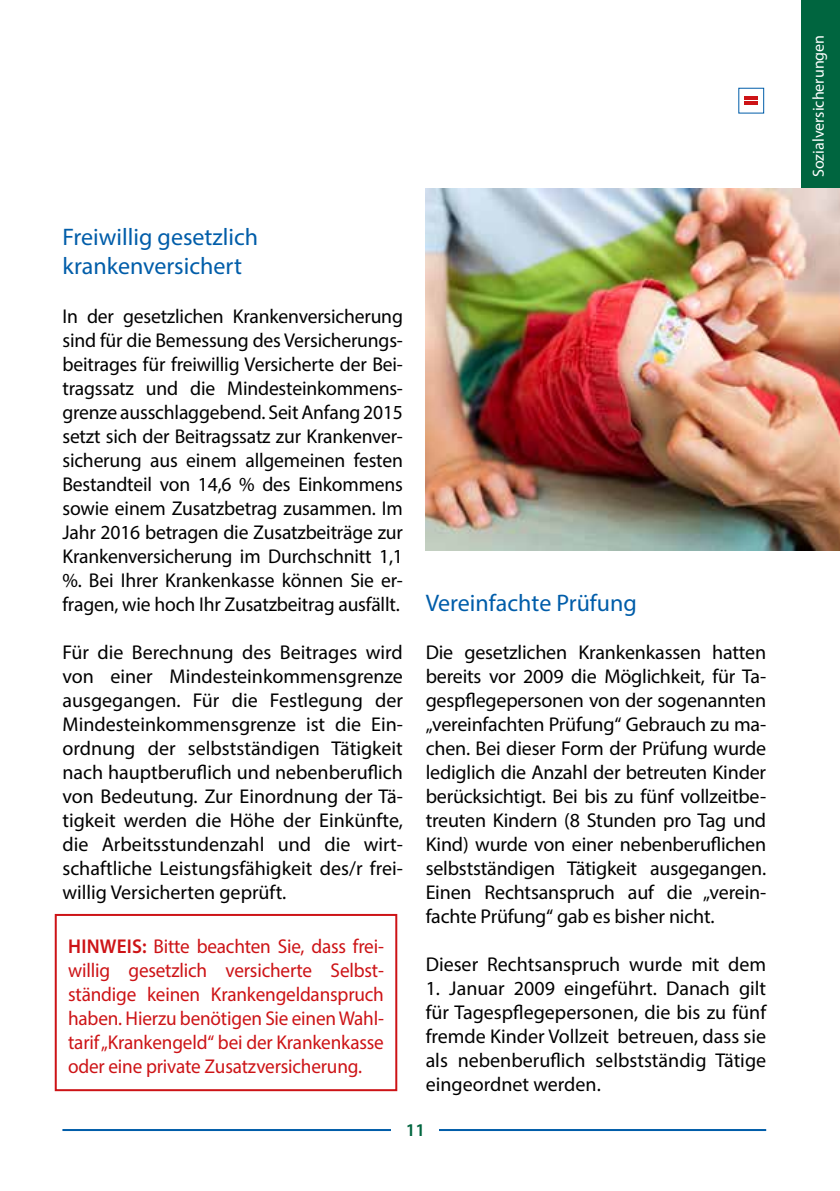
<style>
.page{position:relative;width:840px;height:1191px;background:#fff}
.page>*{position:absolute;margin:0;border:0;box-sizing:border-box;transform-origin:0 0}
.t1{font:24px/28.8px "Myriad Pro";color:#005da9}
.t2{font:20px/24px "Myriad Pro";color:#000;text-align:justify}
.t3{font:20px/24px "Myriad Pro";letter-spacing:-.01em;color:#cd1316;text-align:justify;scale:.96 1}
.t4{font:600 18px "Myriad Pro";color:#00653f}
.t5{font:16px "Myriad Pro";color:#fff}
.s1{font-weight:600}
</style>
<div class="page">
<hr style="left:62px;top:1129px;width:703px;height:2px;background:#005da9">
<div style="left:391px;top:1122px;width:48px;height:35px;background:#fff"></div>
<hr style="left:744px;top:96px;width:13px;height:4px;background:#cd1316">
<svg style="left:744px;top:102px;width:13px;height:3px"></svg>
<div style="left:801px;top:0;width:38px;height:189px;background:#00653f"></div>
<img style="left:425px;top:189px;width:414px;height:361px">
<div style="left:55px;top:914px;width:342px;height:177px;border:2px solid #cd1316"></div>
<p class="t1" style="left:62px;top:222px;width:197px">Freiwillig gesetzlich krankenversichert</p>
<p class="t2" style="left:62px;top:304px;width:342px">In der gesetzlichen Krankenversicherung sind für die Bemessung des Versicherungs&shy;beitrages für freiwillig Versicherte der Bei&shy;tragssatz und die Mindesteinkommens&shy;grenze ausschlaggebend. Seit Anfang 2015 setzt sich der Beitragssatz zur Krankenver&shy;sicherung aus einem allgemeinen festen Bestandteil von 14,6 % des Einkommens sowie einem Zusatzbetrag zusammen. Im Jahr 2016 betragen die Zusatzbeiträge zur Krankenversicherung im Durchschnitt 1,1 %. Bei Ihrer Krankenkasse können Sie er&shy;fragen, wie hoch Ihr Zusatzbeitrag ausfällt.</p>
<p class="t2" style="left:62px;top:640px;width:342px">Für die Berechnung des Beitrages wird von einer Mindesteinkommensgrenze ausgegangen. Für die Festlegung der Mindesteinkommensgrenze ist die Ein&shy;ordnung der selbstständigen Tätigkeit nach hauptberuflich und nebenberuflich von Bedeutung. Zur Einordnung der Tä&shy;tigkeit werden die Höhe der Einkünfte, die Arbeitsstundenzahl und die wirt&shy;schaftliche Leistungsfähigkeit des/r frei&shy;willig Versicherten geprüft.</p>
<p class="t3" style="left:68px;top:934px;width:330px"><span class="s1">HINWEIS:</span> Bitte beachten Sie, dass frei&shy;willig gesetzlich versicherte Selbst&shy;ständige keinen Krankengeldanspruch haben. Hierzu benötigen Sie einen Wahl&shy;tarif „Krankengeld“ bei der Krankenkasse oder eine private Zusatzversicherung.</p>
<p class="t1" style="left:425px;top:588px;width:213px">Vereinfachte Prüfung</p>
<p class="t2" style="left:425px;top:640px;width:342px">Die gesetzlichen Krankenkassen hatten bereits vor 2009 die Möglichkeit, für Ta&shy;gespflegepersonen von der sogenannten „vereinfachten Prüfung“ Gebrauch zu ma&shy;chen. Bei dieser Form der Prüfung wurde lediglich die Anzahl der betreuten Kinder berücksichtigt. Bei bis zu fünf vollzeitbe&shy;treuten Kindern (8 Stunden pro Tag und Kind) wurde von einer nebenberuflichen selbstständigen Tätigkeit ausgegangen.<br>Einen Rechtsanspruch auf die „verein&shy;fachte Prüfung“ gab es bisher nicht.</p>
<p class="t2" style="left:425px;top:952px;width:342px">Dieser Rechtsanspruch wurde mit dem</p>
<p class="t2" style="left:425px;top:976px;width:342px">1. Januar 2009 eingeführt. Danach gilt für Tagespflegepersonen, die bis zu fünf fremde Kinder Vollzeit betreuen, dass sie als nebenberuflich selbstständig Tätige eingeordnet werden.</p>
<p class="t4" style="left:405px;top:1118px;width:21px">11</p>
<p class="t5" style="left:808px;top:177px;width:144px;rotate:-90deg">Sozialversicherungen</p>
</div>
